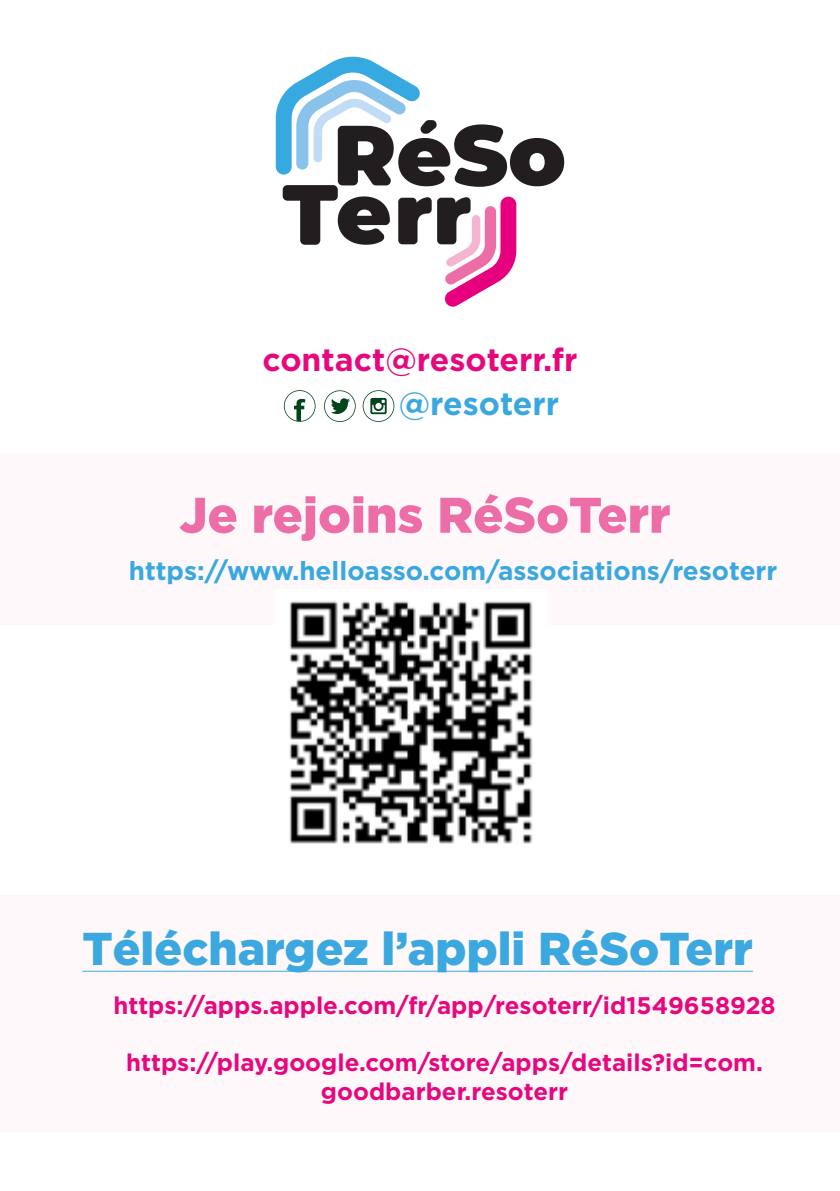
<style>
.page{position:relative;width:840px;height:1191px;background:#fff}
.page>*{position:absolute;margin:0;border:0;box-sizing:border-box;transform-origin:0 0}
.t1{font:900 50px "Gotham";color:#ed6ea7}
.t2{font:900 46px "Gotham";color:#3ba8df}
.t3{font:700 32px "Gotham";color:#e5087e}
.t4{font:700 32px "Gotham";color:#39a8e0}
.t5{font:700 26px "Gotham";color:#39a8e0}
.t6{font:700 24px/28.8px "Gotham";color:#e5087e;text-align:center}
</style>
<div class="page">
<div style="left:0;top:454px;width:839px;height:171px;background:#fef8fb"></div>
<svg style="left:275px;top:56px;width:289px;height:251px"></svg>
<svg style="left:284px;top:390px;width:31px;height:32px"></svg>
<svg style="left:324px;top:390px;width:31px;height:32px"></svg>
<svg style="left:362px;top:390px;width:32px;height:32px"></svg>
<div style="left:0;top:894px;width:839px;height:237px;background:#fef8fb"></div>
<hr style="left:82px;top:970px;width:670px;height:1px;background:#3ba8df">
<img style="left:289px;top:601px;width:244px;height:243px">
<h3 class="t3" style="left:262px;top:341px;width:316px">contact@resoterr.fr</h3>
<h3 class="t4" style="left:398px;top:385px;width:162px">@resoterr</h3>
<h1 class="t1" style="left:179px;top:486px;width:492px">Je rejoins RéSoTerr</h1>
<p class="t5" style="left:129px;top:556px;width:649px">https://www.helloasso.com/associations/resoterr</p>
<h2 class="t2" style="left:82px;top:922px;width:671px">Téléchargez l’appli RéSoTerr</h2>
<p class="t6" style="left:113px;top:990px;width:663px">https://apps.apple.com/fr/app/resoterr/id1549658928</p>
<p class="t6" style="left:126px;top:1048px;width:638px">https://play.google.com/store/apps/details?id=com. goodbarber.resoterr</p>
</div>
